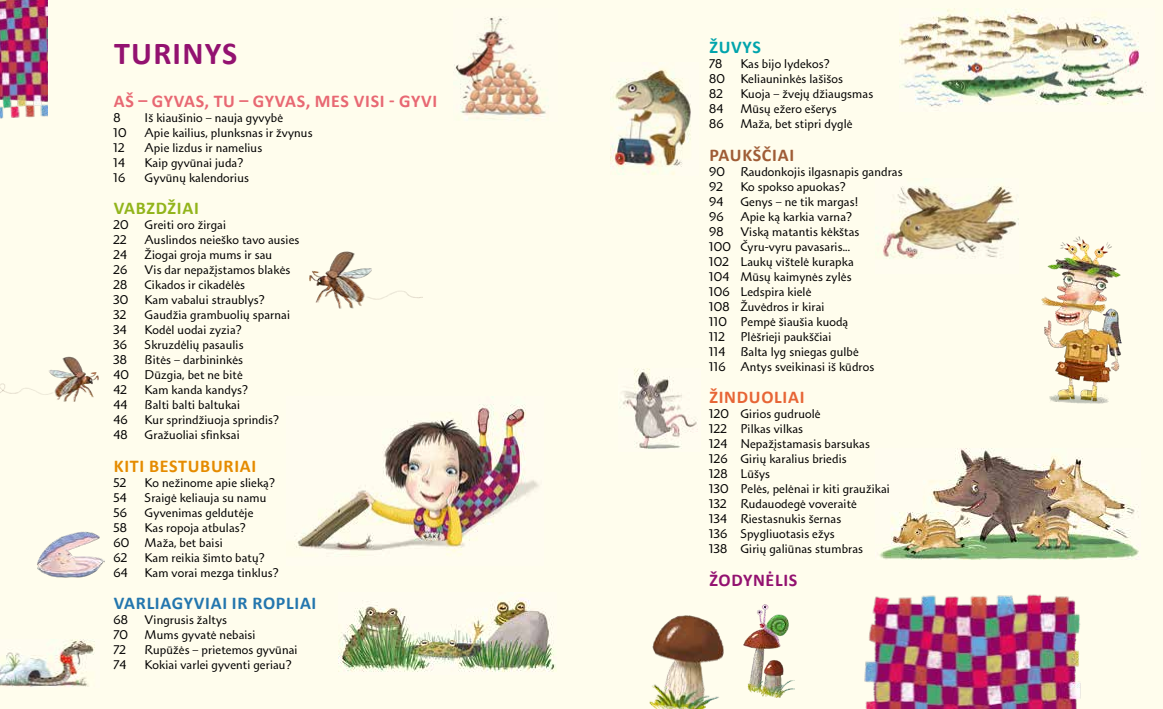
<style>
.page{position:relative;width:1163px;height:709px;background:#fff}
.page>*{position:absolute;margin:0;border:0;box-sizing:border-box;transform-origin:0 0}
.t1{font:700 32px "Calibri";letter-spacing:.04em;color:#931270}
.t2{font:700 18px "Calibri";letter-spacing:.04em;color:#e86873}
.t3{font:700 18px "Calibri";letter-spacing:.04em;color:#2376ae}
.t4{font:700 18px "Calibri";letter-spacing:.04em;color:#e58b00}
.t5{font:700 18px "Calibri";letter-spacing:.04em;color:#e76536}
.t6{font:700 18px "Calibri";letter-spacing:.04em;color:#92b41b}
.t7{font:700 18px "Calibri";letter-spacing:.04em;color:#9f5c36}
.t8{font:700 18px "Calibri";letter-spacing:.04em;color:#931270}
.t9{font:700 18px "Calibri";letter-spacing:.04em;color:#00a4ac}
.t10{font:12px/15px "Hoffmann Book LT";letter-spacing:.01em;color:#000}
</style>
<div class="page">
<div style="left:0;top:0;width:1162px;height:709px;background:#fffded"></div>
<img style="left:875px;top:179px;width:143px;height:94px">
<img style="left:874px;top:448px;width:266px;height:111px">
<img style="left:454px;top:9px;width:103px;height:113px">
<img style="left:286px;top:396px;width:257px;height:169px">
<img style="left:306px;top:248px;width:116px;height:67px">
<img style="left:0;top:354px;width:101px;height:51px">
<img style="left:338px;top:592px;width:219px;height:83px">
<img style="left:36px;top:529px;width:68px;height:51px">
<img style="left:0;top:639px;width:99px;height:48px">
<img style="left:610px;top:63px;width:88px;height:113px">
<img style="left:899px;top:9px;width:255px;height:102px">
<img style="left:618px;top:369px;width:82px;height:82px">
<img style="left:1035px;top:232px;width:92px;height:176px">
<img style="left:1049px;top:394px;width:58px;height:9px">
<img style="left:638px;top:603px;width:96px;height:106px">
<img style="left:743px;top:604px;width:51px;height:93px">
<img style="left:0;top:0;width:47px;height:126px">
<h1 class="t1" style="left:114px;top:33px;width:125px">TURINYS</h1>
<h2 class="t2" style="left:114px;top:89px;width:325px">AŠ – GYVAS, TU – GYVAS, MES VISI - GYVI</h2>
<p class="t10" style="left:113px;top:110px;width:9px">8</p>
<p class="t10" style="left:145px;top:110px;width:140px">Iš kiaušinio – nauja gyvybė</p>
<p class="t10" style="left:113px;top:125px;width:15px">10</p>
<p class="t10" style="left:145px;top:125px;width:169px">Apie kailius, plunksnas ir žvynus</p>
<p class="t10" style="left:113px;top:140px;width:13px">12</p>
<p class="t10" style="left:145px;top:140px;width:119px">Apie lizdus ir namelius</p>
<p class="t10" style="left:113px;top:155px;width:13px">14</p>
<p class="t10" style="left:145px;top:155px;width:100px">Kaip gyvūnai juda?</p>
<p class="t10" style="left:113px;top:170px;width:13px">16</p>
<p class="t10" style="left:145px;top:170px;width:106px">Gyvūnų kalendorius</p>
<h2 class="t6" style="left:114px;top:197px;width:86px">VABZDŽIAI</h2>
<p class="t10" style="left:113px;top:217px;width:17px">20</p>
<p class="t10" style="left:145px;top:217px;width:83px">Greiti oro žirgai</p>
<p class="t10" style="left:113px;top:232px;width:15px">22</p>
<p class="t10" style="left:145px;top:232px;width:156px">Auslindos neieško tavo ausies</p>
<p class="t10" style="left:113px;top:247px;width:15px">24</p>
<p class="t10" style="left:145px;top:247px;width:129px">Žiogai groja mums ir sau</p>
<p class="t10" style="left:113px;top:262px;width:15px">26</p>
<p class="t10" style="left:145px;top:262px;width:147px">Vis dar nepažįstamos blakės</p>
<p class="t10" style="left:113px;top:277px;width:15px">28</p>
<p class="t10" style="left:145px;top:277px;width:102px">Cikados ir cikadėlės</p>
<p class="t10" style="left:113px;top:292px;width:16px">30</p>
<p class="t10" style="left:145px;top:292px;width:122px">Kam vabalui straublys?</p>
<p class="t10" style="left:113px;top:307px;width:14px">32</p>
<p class="t10" style="left:145px;top:307px;width:147px">Gaudžia grambuolių sparnai</p>
<p class="t10" style="left:113px;top:322px;width:15px">34</p>
<p class="t10" style="left:145px;top:322px;width:99px">Kodėl uodai zyzia?</p>
<p class="t10" style="left:113px;top:337px;width:15px">36</p>
<p class="t10" style="left:145px;top:337px;width:100px">Skruzdėlių pasaulis</p>
<p class="t10" style="left:113px;top:352px;width:15px">38</p>
<p class="t10" style="left:145px;top:352px;width:100px">Bitės – darbininkės</p>
<p class="t10" style="left:113px;top:367px;width:17px">40</p>
<p class="t10" style="left:145px;top:367px;width:100px">Dūzgia, bet ne bitė</p>
<p class="t10" style="left:113px;top:382px;width:15px">42</p>
<p class="t10" style="left:145px;top:382px;width:105px">Kam kanda kandys?</p>
<p class="t10" style="left:113px;top:397px;width:16px">44</p>
<p class="t10" style="left:145px;top:397px;width:97px">Balti balti baltukai</p>
<p class="t10" style="left:113px;top:412px;width:16px">46</p>
<p class="t10" style="left:145px;top:412px;width:136px">Kur sprindžiuoja sprindis?</p>
<p class="t10" style="left:113px;top:427px;width:16px">48</p>
<p class="t10" style="left:145px;top:427px;width:97px">Gražuoliai sfinksai</p>
<h2 class="t4" style="left:114px;top:454px;width:144px">KITI BESTUBURIAI</h2>
<p class="t10" style="left:113px;top:475px;width:14px">52</p>
<p class="t10" style="left:145px;top:475px;width:132px">Ko nežinome apie slieką?</p>
<p class="t10" style="left:113px;top:490px;width:15px">54</p>
<p class="t10" style="left:145px;top:490px;width:123px">Sraigė keliauja su namu</p>
<p class="t10" style="left:113px;top:505px;width:15px">56</p>
<p class="t10" style="left:145px;top:505px;width:110px">Gyvenimas geldutėje</p>
<p class="t10" style="left:113px;top:520px;width:15px">58</p>
<p class="t10" style="left:145px;top:520px;width:103px">Kas ropoja atbulas?</p>
<p class="t10" style="left:113px;top:535px;width:17px">60</p>
<p class="t10" style="left:145px;top:535px;width:80px">Maža, bet baisi</p>
<p class="t10" style="left:113px;top:550px;width:15px">62</p>
<p class="t10" style="left:145px;top:550px;width:122px">Kam reikia šimto batų?</p>
<p class="t10" style="left:113px;top:565px;width:16px">64</p>
<p class="t10" style="left:145px;top:565px;width:136px">Kam vorai mezga tinklus?</p>
<h2 class="t3" style="left:114px;top:592px;width:204px">VARLIAGYVIAI IR ROPLIAI</h2>
<p class="t10" style="left:113px;top:612px;width:16px">68</p>
<p class="t10" style="left:145px;top:612px;width:84px">Vingrusis žaltys</p>
<p class="t10" style="left:113px;top:627px;width:16px">70</p>
<p class="t10" style="left:145px;top:627px;width:112px">Mums gyvatė nebaisi</p>
<p class="t10" style="left:113px;top:642px;width:14px">72</p>
<p class="t10" style="left:145px;top:642px;width:154px">Rupūžės – prietemos gyvūnai</p>
<p class="t10" style="left:113px;top:657px;width:15px">74</p>
<p class="t10" style="left:145px;top:657px;width:148px">Kokiai varlei gyventi geriau?</p>
<h2 class="t9" style="left:709px;top:36px;width:53px">ŽUVYS</h2>
<p class="t10" style="left:709px;top:56px;width:15px">78</p>
<p class="t10" style="left:740px;top:56px;width:91px">Kas bijo lydekos?</p>
<p class="t10" style="left:709px;top:71px;width:17px">80</p>
<p class="t10" style="left:740px;top:71px;width:104px">Keliauninkės lašišos</p>
<p class="t10" style="left:709px;top:86px;width:15px">82</p>
<p class="t10" style="left:740px;top:86px;width:134px">Kuoja – žvejų džiaugsmas</p>
<p class="t10" style="left:709px;top:101px;width:16px">84</p>
<p class="t10" style="left:740px;top:101px;width:98px">Mūsų ežero ešerys</p>
<p class="t10" style="left:709px;top:116px;width:16px">86</p>
<p class="t10" style="left:740px;top:116px;width:114px">Maža, bet stipri dyglė</p>
<h2 class="t7" style="left:709px;top:143px;width:86px">PAUKŠČIAI</h2>
<p class="t10" style="left:709px;top:164px;width:17px">90</p>
<p class="t10" style="left:740px;top:164px;width:164px">Raudonkojis ilgasnapis gandras</p>
<p class="t10" style="left:709px;top:179px;width:15px">92</p>
<p class="t10" style="left:740px;top:179px;width:107px">Ko spokso apuokas?</p>
<p class="t10" style="left:709px;top:194px;width:16px">94</p>
<p class="t10" style="left:740px;top:194px;width:119px">Genys – ne tik margas!</p>
<p class="t10" style="left:709px;top:209px;width:16px">96</p>
<p class="t10" style="left:740px;top:209px;width:113px">Apie ką karkia varna?</p>
<p class="t10" style="left:709px;top:224px;width:16px">98</p>
<p class="t10" style="left:709px;top:224px;width:152px;text-indent:31px">Viską matantis kėkštas<br>100 Čyru-vyru pavasaris...<br>102 Laukų vištelė kurapka<br>104 Mūsų kaimynės zylės<br>106 Ledspira kielė<br>108 Žuvėdros ir kirai<br>110 Pempė šiaušia kuodą<br>112</p>
<p class="t10" style="left:709px;top:329px;width:167px;text-indent:31px">Plėšrieji paukščiai<br>114 Balta lyg sniegas gulbė<br>116 Antys sveikinasi iš kūdros</p>
<h2 class="t5" style="left:709px;top:385px;width:96px">ŽINDUOLIAI</h2>
<p class="t10" style="left:709px;top:406px;width:182px">120 Girios gudruolė<br>122 Pilkas vilkas<br>124 Nepažįstamasis barsukas<br>126 Girių karalius briedis<br>128 Lūšys<br>130 Pelės, pelėnai ir kiti graužikai<br>132 Rudauodegė voveraitė<br>134 Riestasnukis šernas<br>136 Spygliuotasis ežys<br>138 Girių galiūnas stumbras</p>
<h2 class="t8" style="left:709px;top:568px;width:89px">ŽODYNĖLIS</h2>
</div>
